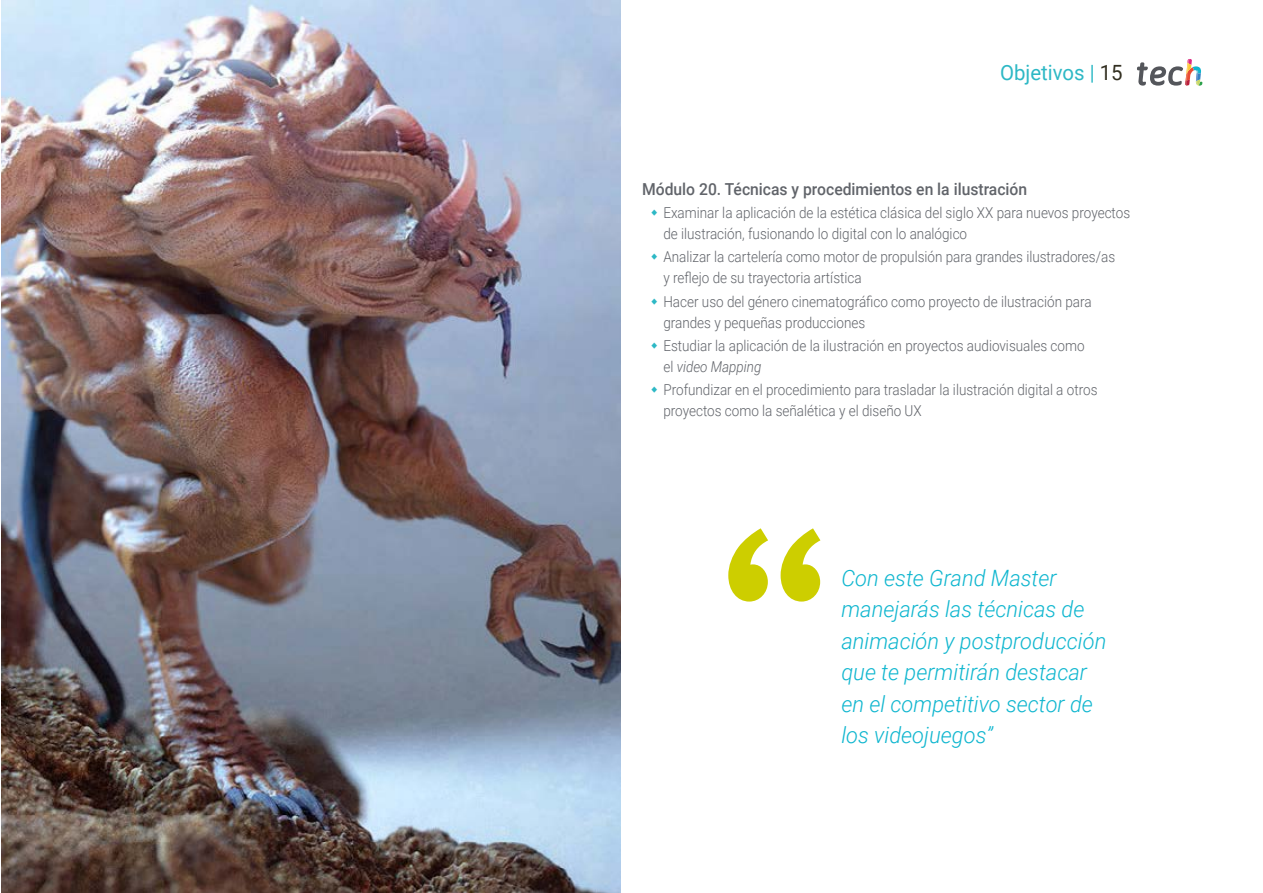
<style>
.page{position:relative;width:1263px;height:893px;background:#fff}
.page>*{position:absolute;margin:0;border:0;box-sizing:border-box;transform-origin:0 0}
.t1{font:italic 300 22.5px/31.5px "Roboto";color:#0fb6cf}
.t2{font:21px "Roboto";color:#2db8c5}
.t3{font:500 16.5px "Roboto";color:#61646a;scale:.95 1}
.t4{font:300 15px/21px "Roboto";color:#61646a;scale:.9 1}
.s1{color:#312e20}
.s2{font-style:italic}
</style>
<div class="page">
<svg style="left:1137px;top:59px;width:65px;height:27px"></svg>
<img style="left:1px;top:0;width:620px;height:893px">
<svg style="left:728px;top:528px;width:92px;height:74px"></svg>
<h2 class="t2" style="left:1000px;top:57px;width:124px">Objetivos | <span class="s1">15</span></h2>
<p class="t3" style="left:642px;top:178px;width:407px">Módulo 20. Técnicas y procedimientos en la ilustración</p>
<p class="t4" style="left:663px;top:202px;width:520px">Examinar la aplicación de la estética clásica del siglo XX para nuevos proyectos de ilustración, fusionando lo digital con lo analógico</p>
<p class="t4" style="left:663px;top:246px;width:503px">Analizar la cartelería como motor de propulsión para grandes ilustradores/as y reflejo de su trayectoria artística</p>
<p class="t4" style="left:663px;top:290px;width:477px">Hacer uso del género cinematográfico como proyecto de ilustración para grandes y pequeñas producciones</p>
<p class="t4" style="left:663px;top:334px;width:470px">Estudiar la aplicación de la ilustración en proyectos audiovisuales como el <span class="s2">video Mapping</span></p>
<p class="t4" style="left:663px;top:378px;width:484px">Profundizar en el procedimiento para trasladar la ilustración digital a otros proyectos como la señalética y el diseño UX</p>
<h1 class="t1" style="left:841px;top:561px;width:267px">Con este Grand Master manejarás las técnicas de animación y postproducción que te permitirán destacar en el competitivo sector de los videojuegos”</h1>
</div>
